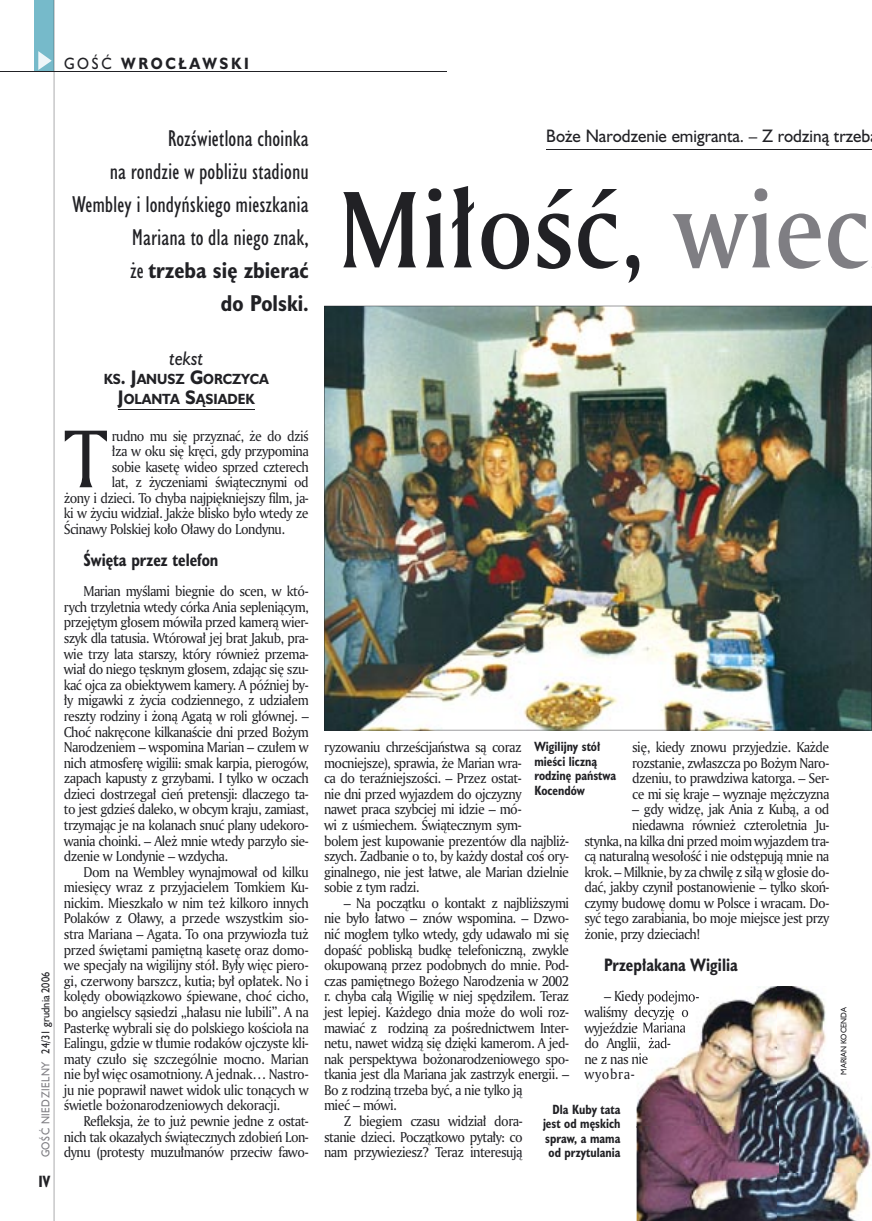
<style>
.page{position:relative;width:872px;height:1221px;background:#fff}
.page>*{position:absolute;margin:0;border:0;box-sizing:border-box;transform-origin:0 0}
.t1{font:105px "Amerigo Md PL";color:#212125;scale:.9 1}
.t2{font:79.05px "Amerigo PL";color:#212125;scale:.94 1}
.t3{font:21px/33px "Humanst 521 Cn PL";color:#212125;text-align:right}
.t4{font:italic 18px "Humanst 521 PL";color:#212125;scale:.9 1}
.t5{font:16.5px "Humanst 521 PL";color:#212125;scale:.94 1}
.t6{font:700 16.5px "Humanst 521 Cn PL";color:#212125;scale:.94 1}
.t7{font:700 15px "Humanst 521 PL";letter-spacing:.2em;color:#212125;scale:.9 1}
.t8{font:700 15px "Humanst 521 Cn PL";color:#212125;scale:.94 1}
.t9{font:13.8px/15.6px "Amerigo PL";letter-spacing:-.04em;color:#212125;text-align:justify;scale:.94 1}
.t10{font:700 13.5px/19.5px "Humanst 521 PL";color:#212125;text-align:center;scale:.9 1}
.t11{font:700 12.3px/14.4px "Humanst 521 Cn PL";color:#212125;scale:.94 1}
.t12{font:10.5px "Humanst 521 PL";letter-spacing:.05em;color:#212125;scale:.9 1}
.t13{font:7.5px "Humanst 521 PL";color:#212125;scale:.94 1}
.s1{font-weight:400}
.s2{font-weight:700}
.s3{color:#7f7e83}
.s4{font-size:18px}
</style>
<div class="page">
<div style="left:35px;top:0;width:19px;height:72px;background:#76baca"></div>
<svg style="left:38px;top:51px;width:14px;height:19px"></svg>
<hr style="left:54px;top:0;width:1px;height:1220px;background:#212125">
<hr style="left:0;top:72px;width:447px;height:1px;background:#212125">
<hr style="left:546px;top:149px;width:326px;height:1px;background:#212125">
<hr style="left:118px;top:409px;width:137px;height:1px;background:#212125">
<img style="left:324px;top:306px;width:548px;height:424px">
<img style="left:636px;top:986px;width:236px;height:234px">
<img style="left:636px;top:990px;width:63px;height:14px">
<img style="left:636px;top:1006px;width:53px;height:14px">
<img style="left:636px;top:1021px;width:50px;height:14px">
<img style="left:636px;top:1037px;width:34px;height:14px">
<svg style="left:636px;top:1053px;width:12px;height:10px"></svg>
<p class="t7" style="left:64px;top:53px;width:207px"><span class="s1">GOŚĆ</span> WROCŁAWSKI</p>
<h3 class="t3" style="left:72px;top:121px;width:238px">Rozświetlona choinka<br>na rondzie w pobliżu stadionu<br>Wembley i londyńskiego mieszkania<br>Mariana to dla niego znak,<br>że <span class="s2">trzeba się zbierać<br>do Polski.</span></h3>
<p class="t5" style="left:546px;top:125px;width:346px">Boże Narodzenie emigranta. – Z rodziną trzeb</p>
<h1 class="t1" style="left:339px;top:159px;width:590px">Miłość, <span class="s3">wiec</span></h1>
<p class="t12" style="left:38px;top:1157px;width:207px;rotate:-90deg"><span class="s3">GOŚĆ NIEDZIELNY</span> 24/31 grudnia 2006</p>
<p class="t8" style="left:38px;top:1170px;width:14px">IV</p>
<h3 class="t4" style="left:169px;top:345px;width:40px">tekst</h3>
<p class="t10" style="left:104px;top:369px;width:185px">KS<span class="s4">. J</span>ANUSZ <span class="s4">G</span>ORCZYCA<br><span class="s4">J</span>OLANTA <span class="s4">S</span>ĄSIADEK</p>
<h2 class="t2" style="left:64px;top:406px;width:48px">T</h2>
<p class="t9" style="left:112px;top:427px;width:211px">rudno mu się przyznać, że do dziś</p>
<p class="t9" style="left:112px;top:443px;width:211px">łza w oku się kręci, gdy przypomina</p>
<p class="t9" style="left:112px;top:458px;width:211px">sobie kasetę wideo sprzed czterech</p>
<p class="t9" style="left:112px;top:474px;width:211px">lat, z życzeniami świątecznymi od</p>
<p class="t9" style="left:64px;top:489px;width:262px">żony i dzieci. To chyba najpiękniejszy film, ja-</p>
<p class="t9" style="left:64px;top:505px;width:262px">ki w życiu widział. Jakże blisko było wtedy ze</p>
<p class="t9" style="left:64px;top:521px;width:237px">Ścinawy Polskiej koło Oławy do Londynu.</p>
<p class="t6" style="left:83px;top:549px;width:145px">Święta przez telefon</p>
<p class="t9" style="left:64px;top:583px;width:262px;text-indent:20px">Marian myślami biegnie do scen, w któ&shy;rych trzyletnia wtedy córka Ania sepleniącym, przejętym głosem mówiła przed kamerą wier&shy;szyk dla tatusia. Wtórował jej brat Jakub, pra&shy;wie trzy lata starszy, który również przema&shy;wiał do niego tęsknym głosem, zdając się szu&shy;kać ojca za obiektywem kamery. A później by&shy;ły migawki z życia codziennego, z udziałem reszty rodziny i żoną Agatą w roli głównej. – Choć nakręcone kilkanaście dni przed Bożym Narodzeniem – wspomina Marian – czułem w nich atmosferę wigilii: smak karpia, pierogów, zapach kapusty z grzybami. I tylko w oczach dzieci dostrzegał cień pretensji: dlaczego ta&shy;to jest gdzieś daleko, w obcym kraju, zamiast, trzymając je na kolanach snuć plany udekoro&shy;wania choinki. – Ależ mnie wtedy parzyło sie&shy;dzenie w Londynie – wzdycha.</p>
<p class="t9" style="left:64px;top:863px;width:262px;text-indent:20px">Dom na Wembley wynajmował od kilku miesięcy wraz z przyjacielem Tomkiem Ku&shy;nickim. Mieszkało w nim też kilkoro innych Polaków z Oławy, a przede wszystkim sio&shy;stra Mariana – Agata. To ona przywiozła tuż przed świętami pamiętną kasetę oraz domo&shy;we specjały na wigilijny stół. Były więc piero&shy;gi, czerwony barszcz, kutia; był opłatek. No i kolędy obowiązkowo śpiewane, choć cicho, bo angielscy sąsiedzi „hałasu nie lubili”. A na Pasterkę wybrali się do polskiego kościoła na Ealingu, gdzie w tłumie rodaków ojczyste kli&shy;maty czuło się szczególnie mocno. Marian nie był więc osamotniony. A jednak… Nastro&shy;ju nie poprawił nawet widok ulic tonących w świetle bożonarodzeniowych dekoracji.</p>
<p class="t9" style="left:64px;top:1112px;width:262px;text-indent:20px">Refleksja, że to już pewnie jedne z ostat&shy;nich tak okazałych świątecznych zdobień Lon&shy;dynu (protesty muzułmanów przeciw fawo-</p>
<p class="t9" style="left:632px;top:739px;width:211px">się, kiedy znowu przyjedzie. Każde rozstanie, zwłaszcza po Bożym Naro&shy;dzeniu, to prawdziwa katorga. – Ser&shy;ce mi się kraje – wyznaje mężczyzna</p>
<p class="t9" style="left:632px;top:801px;width:211px">– gdy widzę, jak Ania z Kubą, a od</p>
<p class="t9" style="left:632px;top:816px;width:211px">niedawna również czteroletnia Ju-</p>
<p class="t9" style="left:584px;top:832px;width:262px">stynka, na kilka dni przed moim wyjazdem tra-</p>
<p class="t9" style="left:584px;top:848px;width:262px">cą naturalną wesołość i nie odstępują mnie na</p>
<p class="t9" style="left:584px;top:863px;width:262px">krok. – Milknie, by za chwilę z siłą w głosie do-</p>
<p class="t9" style="left:584px;top:879px;width:262px">dać, jakby czynił postanowienie – tylko skoń-</p>
<p class="t9" style="left:584px;top:894px;width:262px">czymy budowę domu w Polsce i wracam. Do-</p>
<p class="t9" style="left:584px;top:910px;width:262px">syć tego zarabiania, bo moje miejsce jest przy</p>
<p class="t9" style="left:584px;top:925px;width:124px">żonie, przy dzieciach!</p>
<p class="t6" style="left:604px;top:953px;width:144px">Przepłakana Wigilia</p>
<p class="t9" style="left:584px;top:1003px;width:112px;text-align:left">waliśmy decyzję o wyjeździe Mariana do Anglii, żad-<br>ne z nas nie wyobra-</p>
<p class="t9" style="left:324px;top:739px;width:262px;text-align:left">ryzowaniu chrześcijaństwa są coraz mocniejsze), sprawia, że Marian wra-<br>ca do teraźniejszości. – Przez ostat-<br>nie dni przed wyjazdem do ojczyzny<br>nawet praca szybciej mi idzie – mó-<br>wi z uśmiechem. Świątecznym sym-<br>bolem jest kupowanie prezentów dla najbliż&shy;szych. Zadbanie o to, by każdy dostał coś ory&shy;ginalnego, nie jest łatwe, ale Marian dzielnie sobie z tym radzi.</p>
<p class="t9" style="left:344px;top:894px;width:241px">– Na początku o kontakt z najbliższymi</p>
<p class="t9" style="left:324px;top:910px;width:262px">nie było łatwo – znów wspomina. – Dzwo-</p>
<p class="t9" style="left:324px;top:925px;width:262px">nić mogłem tylko wtedy, gdy udawało mi się</p>
<p class="t9" style="left:324px;top:941px;width:262px">dopaść pobliską budkę telefoniczną, zwykle</p>
<p class="t9" style="left:324px;top:957px;width:262px">okupowaną przez podobnych do mnie. Pod-</p>
<p class="t9" style="left:324px;top:972px;width:262px">czas pamiętnego Bożego Narodzenia w 2002</p>
<p class="t9" style="left:324px;top:988px;width:262px">r. chyba całą Wigilię w niej spędziłem. Teraz</p>
<p class="t9" style="left:324px;top:1003px;width:262px">jest lepiej. Każdego dnia może do woli roz-</p>
<p class="t9" style="left:324px;top:1019px;width:262px">mawiać z rodziną za pośrednictwem Inter-</p>
<p class="t9" style="left:324px;top:1034px;width:262px">netu, nawet widzą się dzięki kamerom. A jed-</p>
<p class="t9" style="left:324px;top:1050px;width:262px">nak perspektywa bożonarodzeniowego spo-</p>
<p class="t9" style="left:324px;top:1066px;width:262px">tkania jest dla Mariana jak zastrzyk energii. –</p>
<p class="t9" style="left:324px;top:1081px;width:213px">Bo z rodziną trzeba być, a nie tylko ją</p>
<p class="t9" style="left:324px;top:1097px;width:79px">mieć – mówi.</p>
<p class="t9" style="left:344px;top:1112px;width:192px">Z biegiem czasu widział dora-</p>
<p class="t9" style="left:324px;top:1128px;width:213px">stanie dzieci. Początkowo pytały: co</p>
<p class="t9" style="left:324px;top:1143px;width:213px">nam przywieziesz? Teraz interesują</p>
<p class="t11" style="left:534px;top:739px;width:89px">Wigilijny stół mieści liczną rodzinę państwa<br>Kocendów</p>
<p class="t11" style="left:543px;top:1101px;width:84px;text-align:right">Dla Kuby tata jest od męskich spraw, a mama od przytulania</p>
<p class="t13" style="left:838px;top:1074px;width:73px;rotate:-90deg">MARIAN KOCENDA</p>
</div>
